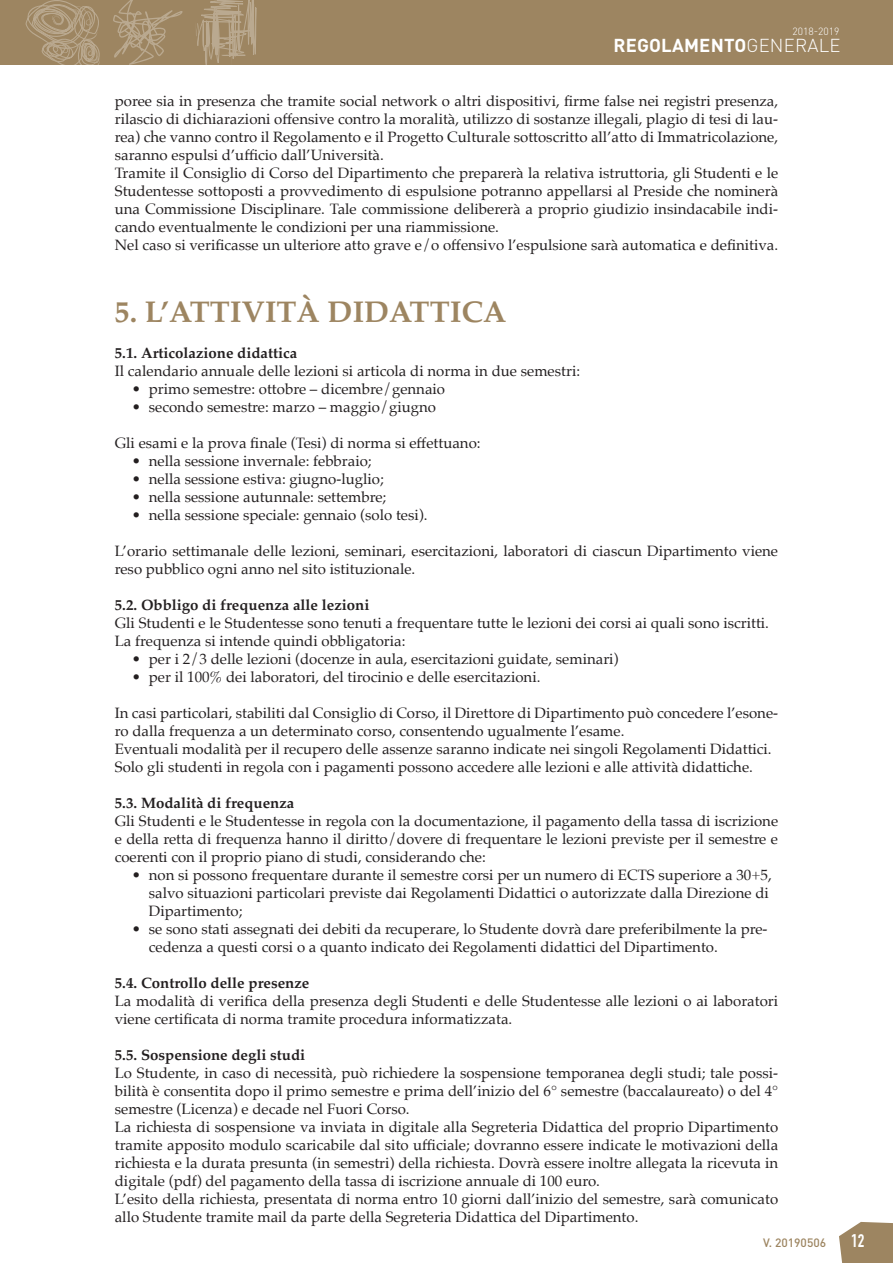
<style>
.page{position:relative;width:893px;height:1263px;background:#fff}
.page>*{position:absolute;margin:0;border:0;box-sizing:border-box;transform-origin:0 0}
.titoli_neri{font:700 30px "Palatino";color:#9d8561}
.t1{font:700 18.45px "DIN Pro";letter-spacing:.01em;color:#fff}
.t2{font:700 17.85px "DIN Condensed";color:#fff}
.testo_base{font:15px/18px "Palatino";color:#231f20}
.testo_bold{font:700 15px "Palatino";color:#231f20}
.t3{font:500 12px "DIN";color:#9d8561}
.t4{font:300 10.35px "DIN Pro";color:#fff}
.s1{font-weight:300}
</style>
<div class="page">
<svg style="left:839px;top:1222px;width:54px;height:41px;background:#a69070"></svg>
<div style="left:0;top:0;width:893px;height:65px;background:#9d8561"></div>
<svg style="left:196px;top:0;width:61px;height:65px"></svg>
<svg style="left:113px;top:0;width:70px;height:65px"></svg>
<svg style="left:25px;top:0;width:75px;height:65px"></svg>
<p class="t4" style="left:793px;top:24px;width:49px">2018-2019</p>
<p class="t1" style="left:613px;top:33px;width:228px">REGOLAMENTO<span class="s1">GENERALE</span></p>
<p class="testo_base" style="left:115px;top:92px;width:665px;text-align:justify">poree sia in presenza che tramite social network o altri dispositivi, firme false nei registri presenza, rilascio di dichiarazioni offensive contro la moralità, utilizzo di sostanze illegali, plagio di tesi di lau&shy;rea) che vanno contro il Regolamento e il Progetto Culturale sottoscritto all’atto di Immatricolazione, saranno espulsi d’ufficio dall’Università.</p>
<p class="testo_base" style="left:115px;top:164px;width:665px;text-align:justify">Tramite il Consiglio di Corso del Dipartimento che preparerà la relativa istruttoria, gli Studenti e le Studentesse sottoposti a provvedimento di espulsione potranno appellarsi al Preside che nominerà una Commissione Disciplinare. Tale commissione delibererà a proprio giudizio insindacabile indi&shy;cando eventualmente le condizioni per una riammissione.</p>
<p class="testo_base" style="left:115px;top:236px;width:665px">Nel caso si verificasse un ulteriore atto grave e/o offensivo l’espulsione sarà automatica e definitiva.</p>
<p class="titoli_neri" style="left:115px;top:286px;width:393px">5. L’ATTIVITÀ DIDATTICA</p>
<p class="testo_bold" style="left:115px;top:340px;width:184px">5.1. Articolazione didattica</p>
<p class="testo_base" style="left:115px;top:362px;width:467px">Il calendario annuale delle lezioni si articola di norma in due semestri:</p>
<p class="testo_base" style="left:132px;top:380px;width:315px">• primo semestre: ottobre – dicembre/gennaio</p>
<p class="testo_base" style="left:132px;top:398px;width:306px">• secondo semestre: marzo – maggio/giugno</p>
<p class="testo_base" style="left:115px;top:434px;width:367px">Gli esami e la prova finale (Tesi) di norma si effettuano:</p>
<p class="testo_base" style="left:132px;top:452px;width:241px">• nella sessione invernale: febbraio;</p>
<p class="testo_base" style="left:132px;top:470px;width:254px">• nella sessione estiva: giugno-luglio;</p>
<p class="testo_base" style="left:132px;top:488px;width:256px">• nella sessione autunnale: settembre;</p>
<p class="testo_base" style="left:132px;top:506px;width:297px">• nella sessione speciale: gennaio (solo tesi).</p>
<p class="testo_base" style="left:115px;top:542px;width:665px">L’orario settimanale delle lezioni, seminari, esercitazioni, laboratori di ciascun Dipartimento viene reso pubblico ogni anno nel sito istituzionale.</p>
<p class="testo_bold" style="left:115px;top:592px;width:256px">5.2. Obbligo di frequenza alle lezioni</p>
<p class="testo_base" style="left:115px;top:614px;width:656px">Gli Studenti e le Studentesse sono tenuti a frequentare tutte le lezioni dei corsi ai quali sono iscritti.</p>
<p class="testo_base" style="left:115px;top:632px;width:292px">La frequenza si intende quindi obbligatoria:</p>
<p class="testo_base" style="left:132px;top:650px;width:488px">• per i 2/3 delle lezioni (docenze in aula, esercitazioni guidate, seminari)</p>
<p class="testo_base" style="left:132px;top:668px;width:410px">• per il 100% dei laboratori, del tirocinio e delle esercitazioni.</p>
<p class="testo_base" style="left:115px;top:704px;width:665px">In casi particolari, stabiliti dal Consiglio di Corso, il Direttore di Dipartimento può concedere l’esone&shy;ro dalla frequenza a un determinato corso, consentendo ugualmente l’esame.</p>
<p class="testo_base" style="left:115px;top:740px;width:658px">Eventuali modalità per il recupero delle assenze saranno indicate nei singoli Regolamenti Didattici.</p>
<p class="testo_base" style="left:115px;top:758px;width:640px">Solo gli studenti in regola con i pagamenti possono accedere alle lezioni e alle attività didattiche.</p>
<p class="testo_bold" style="left:115px;top:790px;width:181px">5.3. Modalità di frequenza</p>
<p class="testo_base" style="left:115px;top:812px;width:665px;text-align:justify">Gli Studenti e le Studentesse in regola con la documentazione, il pagamento della tassa di iscrizione e della retta di frequenza hanno il diritto/dovere di frequentare le lezioni previste per il semestre e coerenti con il proprio piano di studi, considerando che:</p>
<p class="testo_base" style="left:149px;top:866px;width:624px;text-indent:-17px">• non si possono frequentare durante il semestre corsi per un numero di ECTS superiore a 30+5, salvo situazioni particolari previste dai Regolamenti Didattici o autorizzate dalla Direzione di<br>Dipartimento;</p>
<p class="testo_base" style="left:149px;top:920px;width:620px;text-indent:-17px">• se sono stati assegnati dei debiti da recuperare, lo Studente dovrà dare preferibilmente la pre&shy;cedenza a questi corsi o a quanto indicato dei Regolamenti didattici del Dipartimento.</p>
<p class="testo_bold" style="left:115px;top:970px;width:196px">5.4. Controllo delle presenze</p>
<p class="testo_base" style="left:115px;top:992px;width:665px">La modalità di verifica della presenza degli Studenti e delle Studentesse alle lezioni o ai laboratori viene certificata di norma tramite procedura informatizzata.</p>
<p class="testo_bold" style="left:115px;top:1042px;width:192px">5.5. Sospensione degli studi</p>
<p class="testo_base" style="left:115px;top:1064px;width:665px;text-align:justify">Lo Studente, in caso di necessità, può richiedere la sospensione temporanea degli studi; tale possi&shy;bilità è consentita dopo il primo semestre e prima dell’inizio del 6° semestre (baccalaureato) o del 4° semestre (Licenza) e decade nel Fuori Corso.</p>
<p class="testo_base" style="left:115px;top:1118px;width:665px;text-align:justify">La richiesta di sospensione va inviata in digitale alla Segreteria Didattica del proprio Dipartimento tramite apposito modulo scaricabile dal sito ufficiale; dovranno essere indicate le motivazioni della richiesta e la durata presunta (in semestri) della richiesta. Dovrà essere inoltre allegata la ricevuta in digitale (pdf) del pagamento della tassa di iscrizione annuale di 100 euro.</p>
<p class="testo_base" style="left:115px;top:1190px;width:665px">L’esito della richiesta, presentata di norma entro 10 giorni dall’inizio del semestre, sarà comunicato allo Studente tramite mail da parte della Segreteria Didattica del Dipartimento.</p>
<p class="t3" style="left:763px;top:1235px;width:65px">V. 20190506</p>
<p class="t2" style="left:851px;top:1230px;width:15px">12</p>
</div>
